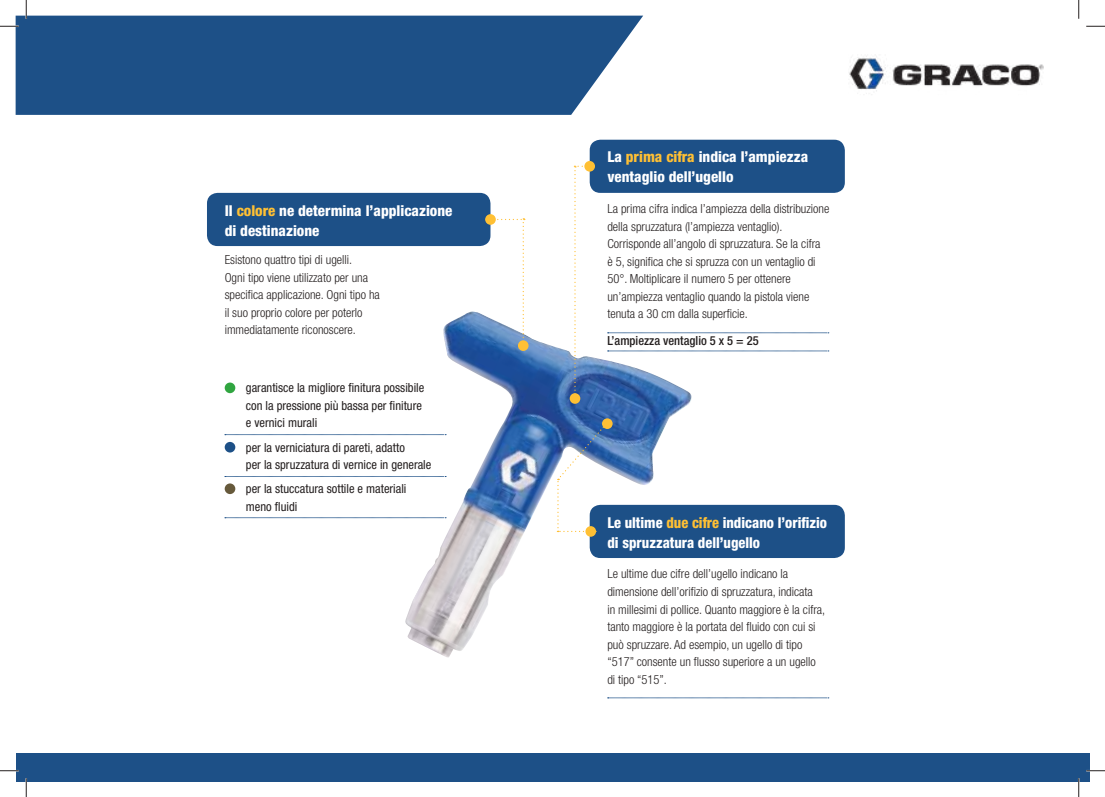
<style>
.page{position:relative;width:1105px;height:797px;background:#fff}
.page>*{position:absolute;margin:0;border:0;box-sizing:border-box;transform-origin:0 0}
.t1{font:800 condensed 15px/20px "Helvetica Neue";color:#fff}
.t2{font:800 condensed 15px/20px "Helvetica Neue";color:#fff;scale:.96 1}
.t3{font:300 condensed 12.5px/17.5px "Helvetica Neue";color:#241f1f}
.t4{font:condensed 12.5px/17.5px "Helvetica Neue";color:#241f1f}
.t5{font:500 condensed 12.5px "Helvetica Neue";color:#241f1f}
.s1{color:#ffc034}
</style>
<div class="page">
<img style="left:404px;top:311px;width:290px;height:347px">
<div style="left:16px;top:16px;width:627px;height:99px;background:#1d5087"></div>
<div style="left:16px;top:753px;width:1073px;height:28px;background:#1d5087"></div>
<div style="left:207px;top:193px;width:283px;height:53px;background:#1d5087;border-radius:11px"></div>
<div style="left:225px;top:382px;width:10px;height:11px;background:#30a540;border-radius:50%"></div>
<div style="left:225px;top:442px;width:10px;height:10px;background:#1d5087;border-radius:50%"></div>
<div style="left:225px;top:483px;width:10px;height:11px;background:#66593b;border-radius:50%"></div>
<svg style="left:225px;top:434px;width:221px;height:1px"></svg>
<svg style="left:225px;top:476px;width:221px;height:1px"></svg>
<svg style="left:225px;top:517px;width:221px;height:1px"></svg>
<div style="left:590px;top:140px;width:255px;height:53px;background:#1d5087;border-radius:11px"></div>
<div style="left:590px;top:505px;width:255px;height:53px;background:#1d5087;border-radius:11px"></div>
<svg style="left:608px;top:332px;width:221px;height:1px"></svg>
<svg style="left:608px;top:351px;width:221px;height:1px"></svg>
<svg style="left:608px;top:697px;width:221px;height:1px"></svg>
<img style="left:849px;top:56px;width:194px;height:35px">
<svg style="left:486px;top:218px;width:39px;height:127px"></svg>
<svg style="left:574px;top:166px;width:17px;height:232px"></svg>
<div style="left:485px;top:214px;width:11px;height:11px;background:#ffc034;border-radius:50%"></div>
<div style="left:518px;top:340px;width:11px;height:11px;background:#ffc034;border-radius:50%"></div>
<div style="left:570px;top:393px;width:10px;height:11px;background:#ffc034;border-radius:50%"></div>
<div style="left:584px;top:161px;width:11px;height:11px;background:#ffc034;border-radius:50%"></div>
<div style="left:585px;top:526px;width:11px;height:10px;background:#ffc034;border-radius:50%"></div>
<div style="left:602px;top:418px;width:11px;height:11px;background:#ffc034;border-radius:50%"></div>
<svg style="left:557px;top:423px;width:51px;height:109px"></svg>
<svg style="left:0;top:25px;width:19px;height:2px"></svg>
<svg style="left:1086px;top:25px;width:19px;height:2px"></svg>
<svg style="left:0;top:770px;width:19px;height:1px"></svg>
<svg style="left:1086px;top:770px;width:19px;height:1px"></svg>
<svg style="left:25px;top:0;width:2px;height:19px"></svg>
<svg style="left:25px;top:778px;width:2px;height:19px"></svg>
<svg style="left:1078px;top:0;width:1px;height:19px"></svg>
<svg style="left:1078px;top:778px;width:1px;height:19px"></svg>
<p class="t1" style="left:225px;top:200px;width:229px">Il <span class="s1">colore</span> ne determina l’applicazione di destinazione</p>
<p class="t3" style="left:225px;top:251px;width:157px">Esistono quattro tipi di ugelli.<br>Ogni tipo viene utilizzato per una specifica applicazione. Ogni tipo ha il suo proprio colore per poterlo immediatamente riconoscere.</p>
<p class="t4" style="left:246px;top:379px;width:180px">garantisce la migliore finitura possibile con la pressione più bassa per finiture e vernici murali</p>
<p class="t4" style="left:246px;top:438px;width:187px">per la verniciatura di pareti, adatto<br>per la spruzzatura di vernice in generale</p>
<p class="t4" style="left:246px;top:480px;width:162px">per la stuccatura sottile e materiali meno fluidi</p>
<p class="t1" style="left:607px;top:147px;width:202px">La <span class="s1">prima cifra</span> indica l’ampiezza ventaglio dell’ugello</p>
<p class="t3" style="left:607px;top:200px;width:223px">La prima cifra indica l’ampiezza della distribuzione della spruzzatura (l’ampiezza ventaglio).<br>Corrisponde all’angolo di spruzzatura. Se la cifra<br>è 5, significa che si spruzza con un ventaglio di 50°. Moltiplicare il numero 5 per ottenere un’ampiezza ventaglio quando la pistola viene tenuta a 30 cm dalla superficie.</p>
<p class="t5" style="left:607px;top:333px;width:153px">L’ampiezza ventaglio 5 x 5 = 25</p>
<p class="t2" style="left:607px;top:512px;width:230px">Le ultime <span class="s1">due cifre</span> indicano l’orifizio di spruzzatura dell’ugello</p>
<p class="t3" style="left:607px;top:565px;width:219px">Le ultime due cifre dell’ugello indicano la dimensione dell’orifizio di spruzzatura, indicata<br>in millesimi di pollice. Quanto maggiore è la cifra, tanto maggiore è la portata del fluido con cui si può spruzzare. Ad esempio, un ugello di tipo “517” consente un flusso superiore a un ugello di tipo “515”.</p>
</div>
